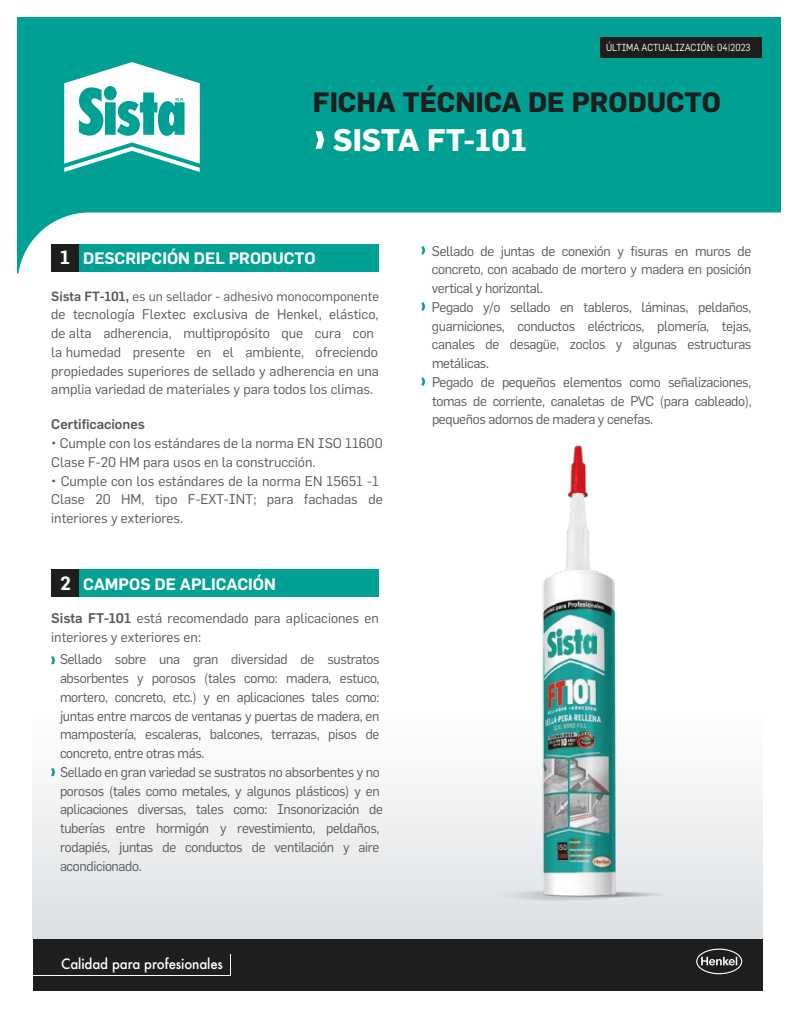
<style>
.page{position:relative;width:797px;height:1028px;background:#fff}
.page>*{position:absolute;margin:0;border:0;box-sizing:border-box;transform-origin:0 0}
.t1{font:700 30.62px "Flama";color:#fff}
.t2{font:700 27.5px "Flama";color:#1e1e1c}
.t3{font:600 16.25px "Flama";color:#fff}
.t4{font:500 14px "Futura";letter-spacing:-.01em;color:#fff;scale:.95 1}
.t5{font:13.75px/18.8px "Flama";letter-spacing:-.025em;color:#585857}
.t6{font:13.75px/18.8px "Flama";color:#585857}
.t7{font:500 13.75px "Flama";color:#585857}
.t8{font:13.12px "Flama";color:#585857}
.t9{font:10px "Flama";color:#fff;scale:.9 1}
.s1{font-size:18.75px}
.s2{font-weight:500}
</style>
<div class="page">
<div style="left:32px;top:490px;width:729px;height:448px;background:linear-gradient(to bottom,#fff,#e5e7ea)"></div>
<svg style="left:18px;top:17px;width:762px;height:257px"></svg>
<div style="left:51px;top:244px;width:328px;height:27px;background:#00a194"></div>
<div style="left:51px;top:244px;width:27px;height:27px;background:#1e1e1c"></div>
<div style="left:33px;top:939px;width:728px;height:51px;background:#1e1e1c"></div>
<svg style="left:696px;top:948px;width:45px;height:26px"></svg>
<div style="left:33px;top:37px;width:728px;height:161px;background:#00a194"></div>
<div style="left:600px;top:37px;width:161px;height:21px;background:#1e1e1c"></div>
<svg style="left:64px;top:62px;width:136px;height:110px"></svg>
<svg style="left:315px;top:131px;width:9px;height:18px"></svg>
<div style="left:51px;top:569px;width:328px;height:28px;background:#00a194"></div>
<div style="left:51px;top:569px;width:27px;height:28px;background:#1e1e1c"></div>
<svg style="left:51px;top:656px;width:4px;height:8px"></svg>
<svg style="left:51px;top:768px;width:4px;height:8px"></svg>
<img style="left:483px;top:445px;width:197px;height:494px">
<svg style="left:421px;top:246px;width:4px;height:8px"></svg>
<svg style="left:421px;top:302px;width:4px;height:8px"></svg>
<svg style="left:421px;top:378px;width:4px;height:7px"></svg>
<p class="t9" style="left:606px;top:41px;width:162px">ÚLTIMA ACTUALIZACIÓN: 04|2023</p>
<h2 class="t2" style="left:313px;top:85px;width:409px">FICHA TÉCNICA DE PRODUCTO</h2>
<h1 class="t1" style="left:333px;top:121px;width:195px">SISTA FT-101</h1>
<p class="t3" style="left:60px;top:247px;width:257px"><span class="s1">1</span> DESCRIPCIÓN DEL PRODUCTO</p>
<p class="t8" style="left:51px;top:288px;width:329px"><span class="s2">Sista FT-101,</span> es un sellador - adhesivo monocomponente</p>
<p class="t6" style="left:51px;top:305px;width:329px">de tecnología Flextec exclusiva de Henkel, elástico, de alta adherencia, multipropósito que cura con la humedad presente en el ambiente, ofreciendo propiedades superiores de sellado y adherencia en una amplia variedad de materiales y para todos los climas.</p>
<p class="t7" style="left:51px;top:416px;width:95px">Certificaciones</p>
<p class="t6" style="left:51px;top:434px;width:333px">• Cumple con los estándares de la norma EN ISO 11600<br>Clase F-20 HM para usos en la construcción.</p>
<p class="t6" style="left:51px;top:471px;width:333px">• Cumple con los estándares de la norma EN 15651 -1<br>Clase 20 HM, tipo F-EXT-INT; para fachadas de interiores y exteriores.</p>
<p class="t3" style="left:60px;top:572px;width:217px"><span class="s1">2</span> CAMPOS DE APLICACIÓN</p>
<p class="t6" style="left:51px;top:609px;width:329px"><span class="s2">Sista FT-101</span> está recomendado para aplicaciones en interiores y exteriores en:</p>
<p class="t5" style="left:60px;top:650px;width:324px">Sellado sobre una gran diversidad de sustratos absorbentes y porosos (tales como: madera, estuco, mortero, concreto, etc.) y en aplicaciones tales como: juntas entre marcos de ventanas y puertas de madera, en mampostería, escaleras, balcones, terrazas, pisos de concreto, entre otras más.<br>Sellado en gran variedad se sustratos no absorbentes y no porosos (tales como metales, y algunos plásticos) y en aplicaciones diversas, tales como: Insonorización de tuberías entre hormigón y revestimiento, peldaños, rodapiés, juntas de conductos de ventilación y aire acondicionado.</p>
<p class="t4" style="left:61px;top:954px;width:172px">Calidad para profesionales</p>
<p class="t5" style="left:432px;top:241px;width:321px">Sellado de juntas de conexión y fisuras en muros de concreto, con acabado de mortero y madera en posición vertical y horizontal.<br>Pegado y/o sellado en tableros, láminas, peldaños, guarniciones, conductos eléctricos, plomería, tejas, canales de desagüe, zoclos y algunas estructuras metálicas.<br>Pegado de pequeños elementos como señalizaciones, tomas de corriente, canaletas de PVC (para cableado), pequeños adornos de madera y cenefas.</p>
</div>
